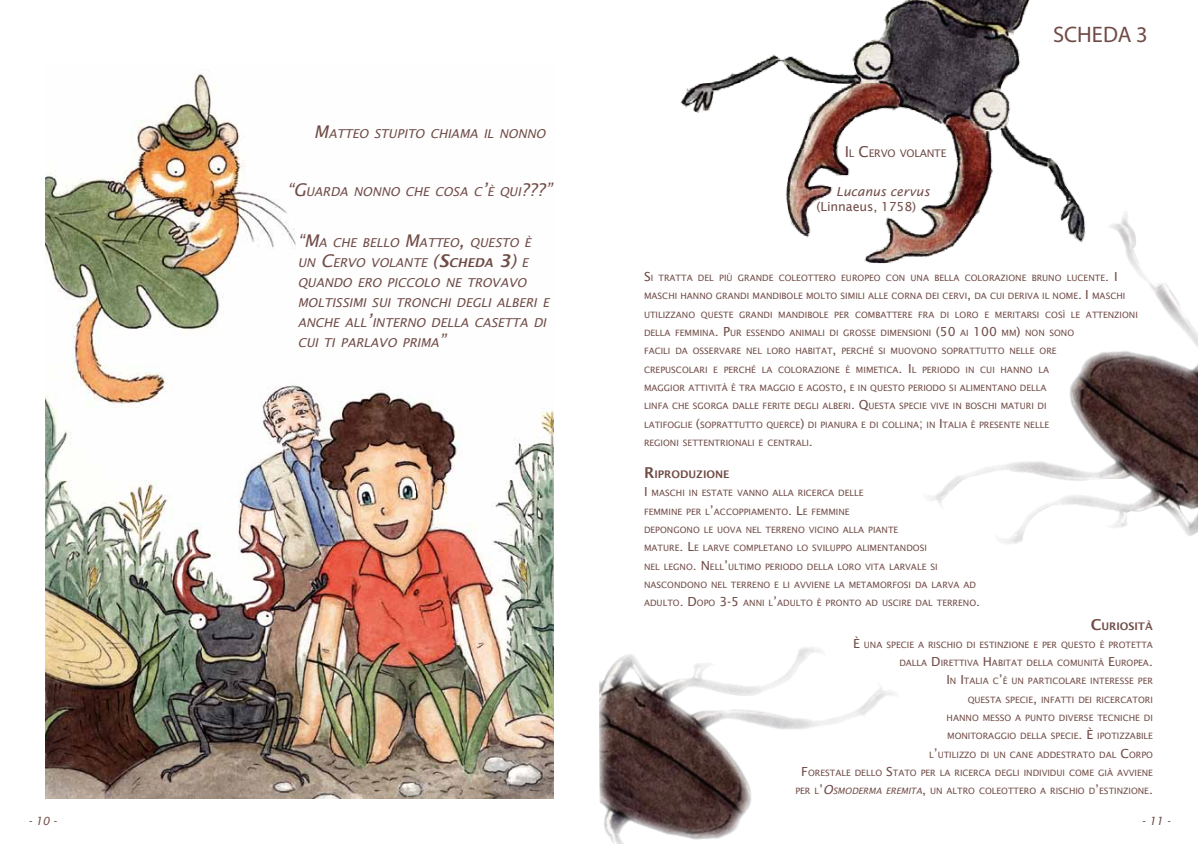
<style>
.page{position:relative;width:1198px;height:844px;background:#fff}
.page>*{position:absolute;margin:0;border:0;box-sizing:border-box;transform-origin:0 0}
.t1{font:22.5px "Myriad Pro";color:#704c47}
.t2{font:12.5px "Lucida Sans";letter-spacing:-.01em;color:#704c47}
.t3{font:italic 12.5px "Lucida Sans";color:#704c47}
.t4{font:italic 12.25px/20.1px "Lucida Sans";color:#704c47}
.t5{font:italic 11.25px "Lucida Sans";color:#704c47}
.t6{font:600 10.5px "Lucida Sans";color:#704c47}
.t7{font:10.5px "Lucida Sans";letter-spacing:-.02em;color:#704c47}
.t8{font:8.75px/18.2px "Lucida Sans";color:#704c47}
.s1{font-size:17.5px}
.s2{font-weight:600;font-size:17.5px}
.s3{font-weight:600}
.s4{font-size:15px}
.s5{font-size:12.5px}
.s6{font-style:italic;font-size:12.5px}
.s7{font-style:italic}
</style>
<div class="page">
<img style="left:45px;top:69px;width:509px;height:729px">
<img style="left:680px;top:0;width:400px;height:264px">
<img style="left:599px;top:647px;width:298px;height:196px">
<img style="left:915px;top:206px;width:283px;height:338px">
<h3 class="t4" style="left:314px;top:123px;width:233px"><span class="s1">M</span>ATTEO STUPITO CHIAMA IL NONNO</h3>
<h3 class="t4" style="left:287px;top:181px;width:266px"><span class="s1">“G</span>UARDA NONNO CHE COSA C<span class="s1">’</span>È QUI<span class="s1">???”</span></h3>
<h3 class="t4" style="left:298px;top:232px;width:253px"><span class="s1">“M</span>A CHE BELLO <span class="s1">M</span>ATTEO<span class="s1">,</span> QUESTO È<br>UN <span class="s1">C</span>ERVO VOLANTE <span class="s1">(</span><span class="s2">S</span><span class="s3">CHEDA</span> <span class="s2">3</span><span class="s1">)</span> E<br>QUANDO ERO PICCOLO NE TROVAVO<br>MOLTISSIMI SUI TRONCHI DEGLI ALBERI E<br>ANCHE ALL<span class="s1">’</span>INTERNO DELLA CASETTA DI<br>CUI TI PARLAVO PRIMA<span class="s1">”</span></h3>
<p class="t7" style="left:844px;top:147px;width:103px"><span class="s4">I</span> L <span class="s4">C</span>ERVO VOLANTE</p>
<h2 class="t3" style="left:836px;top:184px;width:95px">Lucanus cervus</h2>
<h2 class="t2" style="left:816px;top:199px;width:101px">(Linnaeus, 1758)</h2>
<h1 class="t1" style="left:1053px;top:20px;width:96px">SCHEDA 3</h1>
<p class="t8" style="left:644px;top:268px;width:306px"><span class="s5">S</span>I TRATTA DEL PIÙ GRANDE COLEOTTERO EUROPEO CON UNA BELLA</p>
<p class="t8" style="left:644px;top:268px;width:495px;text-indent:321px">COLORAZIONE BRUNO LUCENTE<span class="s5">. I </span>MASCHI HANNO GRANDI MANDIBOLE MOLTO SIMILI ALLE CORNA DEI CERVI<span class="s5">,</span> DA CUI DERIVA IL NOME<span class="s5">. I</span> MASCHI UTILIZZANO QUESTE GRANDI MANDIBOLE PER COMBATTERE FRA DI LORO E MERITARSI COSÌ LE ATTENZIONI DELLA</p>
<p class="t8" style="left:644px;top:323px;width:432px;text-indent:31px">FEMMINA<span class="s5">. P</span>UR ESSENDO ANIMALI DI GROSSE DIMENSIONI <span class="s5">(50</span> AI <span class="s5">100</span> MM<span class="s5">)</span> NON SONO<br>FACILI DA</p>
<p class="t8" style="left:644px;top:342px;width:414px;text-indent:49px">OSSERVARE NEL LORO HABITAT<span class="s5">,</span> PERCHÉ SI MUOVONO SOPRATTUTTO NELLE ORE<br>CREPUSCOLARI E PERCHÉ LA</p>
<p class="t8" style="left:644px;top:360px;width:401px;text-indent:134px">COLORAZIONE È MIMETICA<span class="s5">. I</span> L PERIODO IN CUI HANNO LA<br>MAGGIOR ATTIVITÀ È TRA MAGGIO E AGOSTO<span class="s5">,</span> E IN QUESTO PERIODO SI ALIMENTANO DELLA<br>LINFA CHE SGORGA DALL</p>
<p class="t8" style="left:644px;top:397px;width:406px;text-indent:110px">E FERITE DEGLI ALBERI<span class="s5">. Q</span>UESTA SPECIE VIVE IN BOSCHI MATURI DI<br>LATIFOGLIE <span class="s5">(</span>SOPRATTUTTO QUERCE<span class="s5">)</span> DI PIANURA E DI COLLINA<span class="s5">;</span> IN <span class="s5">I</span> TALIA È PRESENTE NELLE<br>REGIONI SETTENTRIONALI E CENTRALI<span class="s5">.</span></p>
<p class="t6" style="left:644px;top:468px;width:87px"><span class="s4">R</span>IPRODUZIONE</p>
<p class="t8" style="left:644px;top:484px;width:135px"><span class="s5">I</span> MASCHI IN ESTATE VANNO ALLA</p>
<p class="t8" style="left:644px;top:484px;width:221px;text-indent:154px">RICERCA DELLE<br>FEMMINE PER L<span class="s5">’</span>ACCOPPIAMENTO<span class="s5">. L</span>E FEMMINE<br>DEPONGONO LE UOVA NEL TERRENO VICINO ALLA</p>
<p class="t8" style="left:644px;top:520px;width:284px;text-indent:224px">PIANTE<br>MATURE<span class="s5">. L</span>E LARVE COMPLETANO LO SVILUPPO ALIMENTANDOSI<br>NEL LEGNO<span class="s5">. N</span> ELL<span class="s5">’</span>ULTIMO PERIODO DELLA</p>
<p class="t8" style="left:644px;top:557px;width:327px;text-indent:193px">LORO VITA LARVALE SI<br>NASCONDONO NEL TERRENO E LI AVVIENE LA METAMORFOSI DA LARVA AD<br>ADULTO<span class="s5">. D</span>OPO <span class="s5">3-5</span> ANNI L<span class="s5">’</span>ADULTO È PRONTO AD USCIRE DAL</p>
<p class="t8" style="left:937px;top:594px;width:45px">TERRENO<span class="s5">.</span></p>
<p class="t6" style="left:1090px;top:619px;width:64px"><span class="s4">C</span>URIOSITÀ</p>
<p class="t8" style="left:899px;top:635px;width:255px;text-indent:-46px"><span class="s5">È</span> UNA SPECIE A RISCHIO DI ESTINZIONE E PER QUESTO È PROTETTA<br>DALLA</p>
<p class="t8" style="left:931px;top:653px;width:113px"><span class="s5">D</span>IRETTIVA <span class="s5">H</span> ABITAT DELLA</p>
<p class="t8" style="left:1057px;top:653px;width:97px">COMUNITÀ <span class="s5">E</span>UROPEA<span class="s5">.</span></p>
<p class="t8" style="left:946px;top:672px;width:208px"><span class="s5">I</span> N <span class="s5">I</span>TALIA C<span class="s5">’</span>È UN PARTICOLARE INTERESSE PER</p>
<p class="t8" style="left:967px;top:690px;width:187px">QUESTA SPECIE<span class="s5">,</span> INFATTI DEI RICERCATORI</p>
<p class="t8" style="left:946px;top:708px;width:208px">HANNO MESSO A PUNTO DIVERSE TECNICHE DI</p>
<p class="t8" style="left:947px;top:727px;width:91px">MONITORAGGIO DELLA</p>
<p class="t8" style="left:1051px;top:727px;width:104px">SPECIE<span class="s5">. È</span> IPOTIZZABILE</p>
<p class="t8" style="left:929px;top:745px;width:116px">L<span class="s5">’</span>UTILIZZO DI UN CANE ADD</p>
<p class="t8" style="left:1056px;top:745px;width:50px">ESTRATO DAL</p>
<p class="t8" style="left:795px;top:745px;width:359px;text-align:right"><span class="s5">C</span>ORPO<br><span class="s5">F</span>ORESTALE DELLO <span class="s5">S</span>TATO PER LA RICERCA DEGLI INDIVIDUI COME GIÀ AVVIENE<br>PER L<span class="s5">’</span><span class="s6">O</span><span class="s7">SMODERMA EREMITA</span><span class="s5">,</span> UN ALTRO COLEOTTERO A RISCHIO D<span class="s5">’</span>ESTINZIONE<span class="s5">.</span></p>
<p class="t5" style="left:28px;top:814px;width:30px">- 10 -</p>
<p class="t5" style="left:1142px;top:814px;width:30px">- 11 -</p>
</div>
